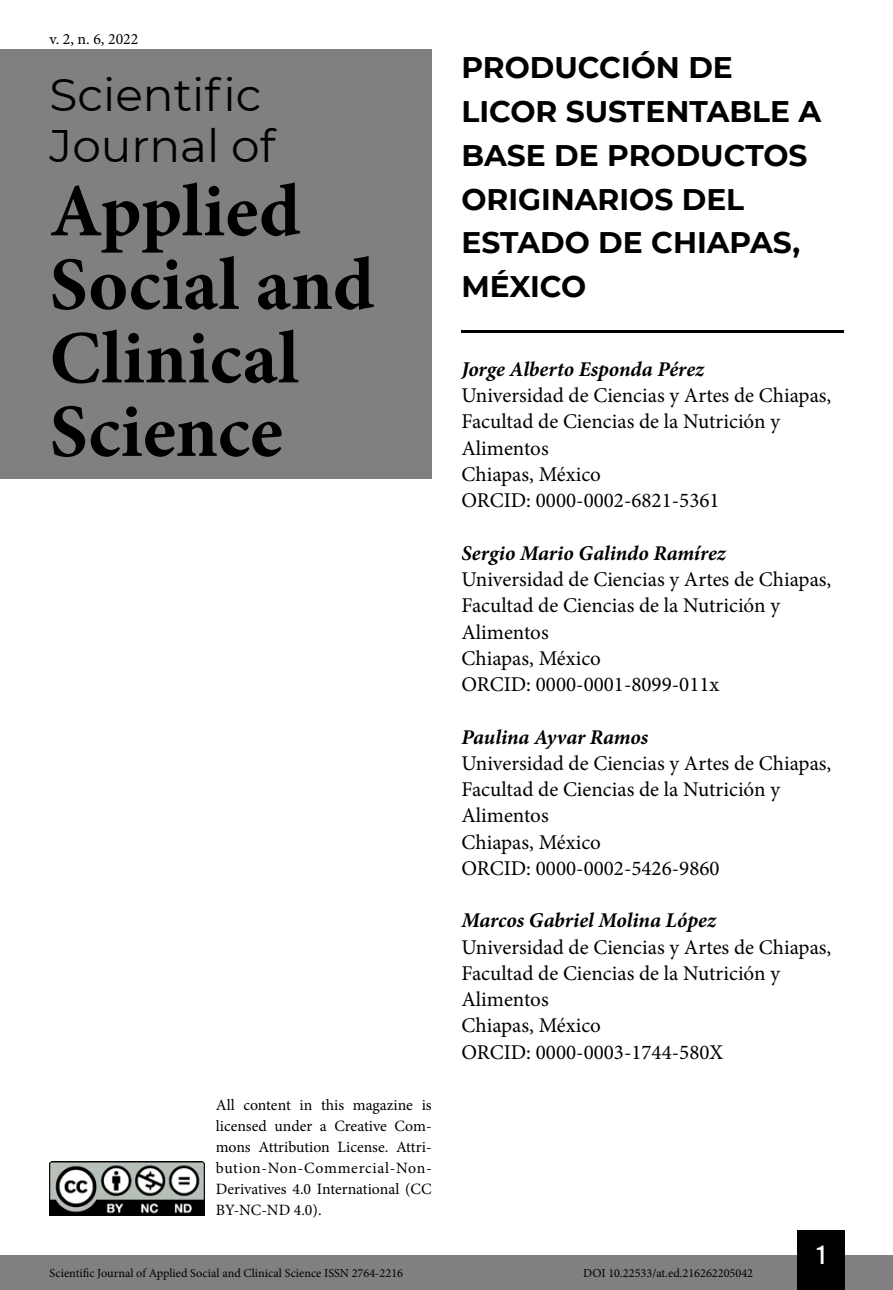
<style>
.page{position:relative;width:893px;height:1290px;background:#fff}
.page>*{position:absolute;margin:0;border:0;box-sizing:border-box;transform-origin:0 0}
.t1{font:700 75.25px/73.5px "Minion Pro";color:#000}
.t2{font:45.5px/50.8px "Montserrat";color:#000}
.Título_Artigo{font:700 29.75px/43.8px "Montserrat";color:#000}
.t3{font:26.25px "Bebas Kai";color:#fff}
.Infos_autor{font:21px/26.2px "Minion Pro";color:#000}
.Autor{font:italic 700 21px "Minion Pro";letter-spacing:-.005em;color:#000}
.t4{font:15.75px/21px "Minion Pro";color:#000;text-align:justify}
.t5{font:12.25px "Minion Pro";color:#000}
</style>
<div class="page">
<div style="left:0;top:1255px;width:893px;height:35px;background:#808080"></div>
<div style="left:797px;top:1230px;width:48px;height:60px;background:#000"></div>
<img style="left:50px;top:1161px;width:154px;height:54px">
<div style="left:0;top:50px;width:432px;height:429px;background:#808080"></div>
<hr style="left:461px;top:330px;width:382px;height:2px;background:#000">
<p class="t4" style="left:50px;top:28px;width:90px">v. 2, n. 6, 2022</p>
<h2 class="t2" style="left:50px;top:68px;width:227px">Scientific<br>Journal of</h2>
<h1 class="t1" style="left:50px;top:174px;width:326px">Applied<br>Social and<br>Clinical<br>Science</h1>
<p class="t4" style="left:216px;top:1095px;width:217px">All content in this magazine is licensed under a Creative Com&shy;mons Attribution License. Attri&shy;bution-Non-Commercial-Non-Derivatives 4.0 International (CC BY-NC-ND 4.0).</p>
<p class="Título_Artigo" style="left:461px;top:44px;width:362px">PRODUCCIÓN DE<br>LICOR SUSTENTABLE A<br>BASE DE PRODUCTOS<br>ORIGINARIOS DEL<br>ESTADO DE CHIAPAS,<br>MÉXICO</p>
<p class="Autor" style="left:461px;top:354px;width:244px">Jorge Alberto Esponda Pérez</p>
<p class="Infos_autor" style="left:461px;top:382px;width:371px">Universidad de Ciencias y Artes de Chiapas,<br>Facultad de Ciencias de la Nutrición y<br>Alimentos</p>
<p class="Infos_autor" style="left:461px;top:461px;width:141px">Chiapas, México</p>
<p class="Infos_autor" style="left:461px;top:487px;width:260px">ORCID: 0000-0002-6821-5361</p>
<p class="Autor" style="left:461px;top:538px;width:266px">Sergio Mario Galindo Ramírez</p>
<p class="Infos_autor" style="left:461px;top:566px;width:371px">Universidad de Ciencias y Artes de Chiapas,<br>Facultad de Ciencias de la Nutrición y<br>Alimentos</p>
<p class="Infos_autor" style="left:461px;top:645px;width:141px">Chiapas, México</p>
<p class="Infos_autor" style="left:461px;top:671px;width:260px">ORCID: 0000-0001-8099-011x</p>
<p class="Autor" style="left:461px;top:722px;width:188px">Paulina Ayvar Ramos</p>
<p class="Infos_autor" style="left:461px;top:750px;width:371px">Universidad de Ciencias y Artes de Chiapas,<br>Facultad de Ciencias de la Nutrición y<br>Alimentos</p>
<p class="Infos_autor" style="left:461px;top:829px;width:141px">Chiapas, México</p>
<p class="Infos_autor" style="left:461px;top:855px;width:260px">ORCID: 0000-0002-5426-9860</p>
<p class="Autor" style="left:461px;top:905px;width:256px">Marcos Gabriel Molina López</p>
<p class="Infos_autor" style="left:461px;top:934px;width:371px">Universidad de Ciencias y Artes de Chiapas,<br>Facultad de Ciencias de la Nutrición y<br>Alimentos</p>
<p class="Infos_autor" style="left:461px;top:1012px;width:141px">Chiapas, México</p>
<p class="Infos_autor" style="left:461px;top:1039px;width:263px">ORCID: 0000-0003-1744-580X</p>
<p class="t3" style="left:817px;top:1241px;width:10px">1</p>
<p class="t5" style="left:50px;top:1265px;width:355px">Scientific Journal of Applied Social and Clinical Science ISSN 2764-2216</p>
<p class="t5" style="left:583px;top:1265px;width:171px">DOI 10.22533/at.ed.216262205042</p>
</div>
